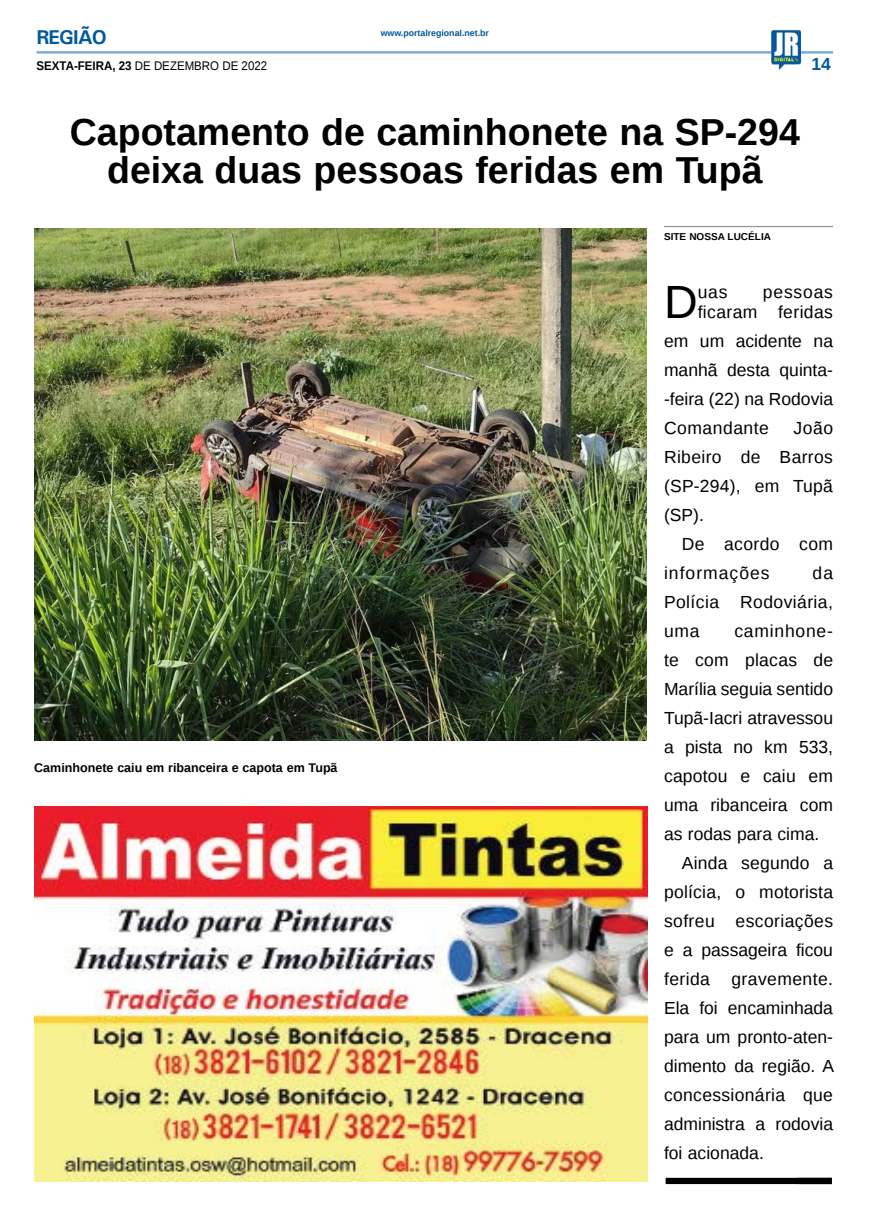
<style>
.page{position:relative;width:869px;height:1223px;background:#fff}
.page>*{position:absolute;margin:0;border:0;box-sizing:border-box;transform-origin:0 0}
.t1{font:46.62px "Liberation Sans";color:#000}
.t2{font:700 37.5px/37.5px "Liberation Sans";color:#000;text-align:center}
.t3{font:700 20px "Univers";letter-spacing:-.04em;color:#005a9e}
.t4{font:17.5px/29px "Liberation Sans";letter-spacing:.01em;color:#000;text-align:justify}
.t5{font:17.5px/28.9px "Liberation Sans";letter-spacing:.06em;color:#000}
.t6{font:17.5px "Liberation Sans";letter-spacing:.045em;color:#000}
.t7{font:700 17.5px "Liberation Sans";color:#005a9e}
.t8{font:700 12.5px "Liberation Sans";color:#000}
.t9{font:12.5px "Liberation Sans";color:#000;scale:.92 1}
.t10{font:700 10px "Liberation Sans";color:#000}
.t11{font:700 8.75px "Liberation Sans";color:#005a9e}
.s1{font-weight:700}
</style>
<div class="page">
<hr style="left:36px;top:51px;width:796px;height:3px;background:#005a9e">
<img style="left:770px;top:30px;width:30px;height:40px">
<img style="left:34px;top:806px;width:613px;height:375px">
<div style="left:665px;top:1177px;width:166px;height:7px;background:#000"></div>
<img style="left:34px;top:229px;width:612px;height:511px">
<hr style="left:663px;top:226px;width:169px;height:1px;background:#939598">
<p class="t3" style="left:36px;top:24px;width:72px">REGIÃO</p>
<p class="t9" style="left:36px;top:59px;width:252px"><span class="s1">SEXTA-FEIRA, 23</span> DE DEZEMBRO DE 2022</p>
<p class="t11" style="left:380px;top:27px;width:110px">www.portalregional.net.br</p>
<p class="t7" style="left:811px;top:52px;width:21px">14</p>
<h2 class="t2" style="left:70px;top:113px;width:731px">Capotamento de caminhonete na SP-294 deixa duas pessoas feridas em Tupã</h2>
<p class="t10" style="left:663px;top:230px;width:108px">SITE NOSSA LUCÉLIA</p>
<p class="t8" style="left:34px;top:759px;width:305px">Caminhonete caiu em ribanceira e capota em Tupã</p>
<h1 class="t1" style="left:663px;top:276px;width:35px">D</h1>
<p class="t4" style="left:697px;top:278px;width:31px">uas</p>
<p class="t4" style="left:697px;top:283px;width:137px;line-height:20px;text-align:right">pessoas<br>ficaram feridas</p>
<p class="t4" style="left:663px;top:327px;width:170px">em um acidente na manhã desta quinta--feira (22) na Rodovia Comandante</p>
<p class="t4" style="left:663px;top:414px;width:170px;text-indent:129px">João Ribeiro de Barros (SP-294), em Tupã (SP).</p>
<p class="t5" style="left:663px;top:530px;width:170px;text-indent:18px">De acordo com informações</p>
<p class="t4" style="left:663px;top:559px;width:170px;text-indent:148px">da Polícia Rodoviária, uma</p>
<p class="t6" style="left:734px;top:621px;width:100px">caminhone-</p>
<p class="t4" style="left:663px;top:646px;width:170px">te com placas de</p>
<p class="t4" style="left:663px;top:675px;width:170px">Marília seguia sentido</p>
<p class="t4" style="left:663px;top:704px;width:170px">Tupã-Iacri atravessou</p>
<p class="t4" style="left:663px;top:733px;width:170px">a pista no km 533,</p>
<p class="t4" style="left:663px;top:762px;width:170px">capotou e caiu em</p>
<p class="t4" style="left:663px;top:791px;width:170px">uma ribanceira com</p>
<p class="t4" style="left:663px;top:820px;width:157px">as rodas para cima.</p>
<p class="t4" style="left:681px;top:849px;width:153px">Ainda segundo a</p>
<p class="t4" style="left:663px;top:878px;width:170px">polícia, o motorista</p>
<p class="t4" style="left:663px;top:907px;width:170px">sofreu escoriações</p>
<p class="t4" style="left:663px;top:936px;width:170px">e a passageira ficou</p>
<p class="t4" style="left:663px;top:965px;width:170px">ferida gravemente.</p>
<p class="t4" style="left:663px;top:994px;width:170px">Ela foi encaminhada</p>
<p class="t4" style="left:663px;top:1023px;width:170px">para um pronto-aten-</p>
<p class="t4" style="left:663px;top:1052px;width:171px">dimento da região. A</p>
<p class="t4" style="left:663px;top:1081px;width:170px">concessionária que</p>
<p class="t4" style="left:663px;top:1110px;width:170px">administra a rodovia</p>
<p class="t4" style="left:663px;top:1139px;width:101px">foi acionada.</p>
</div>
